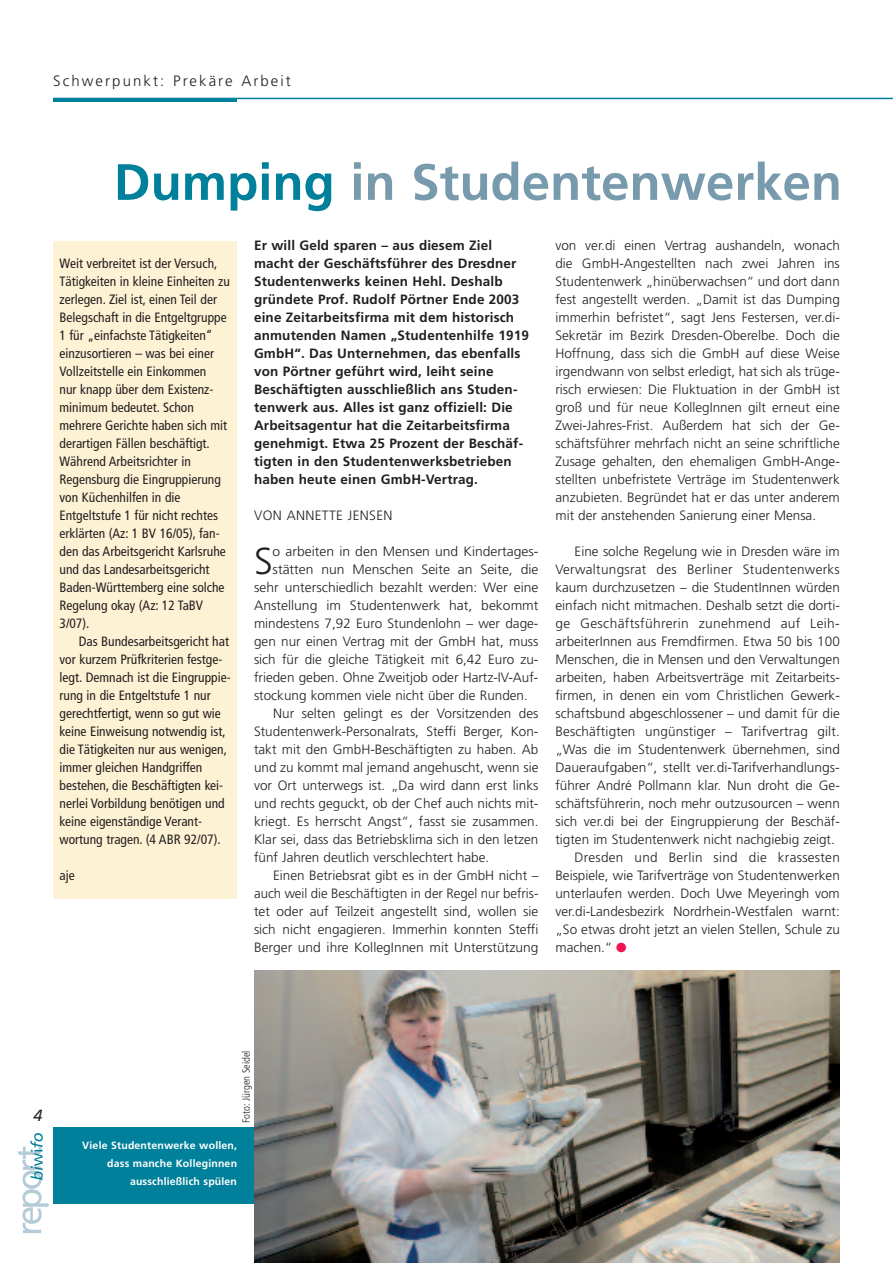
<style>
.page{position:relative;width:893px;height:1263px;background:#fff}
.page>*{position:absolute;margin:0;border:0;box-sizing:border-box;transform-origin:0 0}
.t1{font:700 51px "Frutiger LT";color:#779aac}
.t2{font:300 37.5px "Frutiger LT";color:#231f20}
.t3{font:italic 16.2px "Frutiger LT";color:#231f20}
.t4{font:300 15px "Frutiger LT";letter-spacing:.14em;color:#231f20}
.t5{font:300 13.5px/18px "Frutiger LT";color:#231f20;text-align:justify}
.t6{font:condensed 13.5px/18px "Frutiger LT";color:#231f20}
.t7{font:700 13.5px/18px "Frutiger LT";letter-spacing:.01em;color:#231f20}
.t8{font:300 13.5px "Frutiger LT";letter-spacing:.02em;color:#231f20}
.t9{font:300 13.5px "Frutiger LT";letter-spacing:.03em;color:#231f20}
.t10{font:700 10.5px/18px "Frutiger LT";letter-spacing:.015em;color:#fff;text-align:right}
.t11{font:300 condensed 10.5px "Frutiger LT";color:#231f20}
.s1{color:#00809a}
</style>
<div class="page">
<svg style="left:18px;top:1133px;width:31px;height:100px"></svg>
<hr style="left:53px;top:98px;width:840px;height:1px;background:#00809a">
<hr style="left:53px;top:98px;width:184px;height:4px;background:#00809a">
<div style="left:53px;top:241px;width:184px;height:658px;background:#fef2d5"></div>
<img style="left:254px;top:970px;width:586px;height:293px">
<div style="left:53px;top:1127px;width:201px;height:76px;background:#00809a"></div>
<p class="t4" style="left:53px;top:74px;width:239px">Schwerpunkt: Prekäre Arbeit</p>
<h1 class="t1" style="left:114px;top:162px;width:730px"><span class="s1">Dumping</span> in Studentenwerken</h1>
<p class="t7" style="left:254px;top:238px;width:276px">Er will Geld sparen – aus diesem Ziel macht der Geschäftsführer des Dresdner Studentenwerks keinen Hehl. Deshalb gründete Prof. Rudolf Pörtner Ende 2003 eine Zeitarbeitsfirma mit dem historisch anmutenden Namen „Studentenhilfe 1919<br>GmbH“. Das Unternehmen, das ebenfalls von Pörtner geführt wird, leiht seine Beschäftigten ausschließlich ans Studen&shy;tenwerk aus. Alles ist ganz offiziell: Die Arbeitsagentur hat die Zeitarbeitsfirma genehmigt. Etwa 25 Prozent der Beschäf&shy;tigten in den Studentenwerksbetrieben haben heute einen GmbH-Vertrag.</p>
<p class="t9" style="left:254px;top:510px;width:140px">VON ANNETTE JENSEN</p>
<h2 class="t2" style="left:254px;top:546px;width:20px">S</h2>
<p class="t5" style="left:273px;top:544px;width:267px">o arbeiten in den Mensen und Kindertages-</p>
<p class="t5" style="left:555px;top:238px;width:286px">von ver.di einen Vertrag aushandeln, wonach die GmbH-Angestellten nach zwei Jahren ins Studentenwerk „hinüberwachsen“ und dort dann fest angestellt werden. „Damit ist das Dumping immerhin befristet“, sagt Jens Festersen, ver.di-Sekretär im Bezirk Dresden-Oberelbe. Doch die Hoffnung, dass sich die GmbH auf diese Weise irgendwann von selbst erledigt, hat sich als trüge&shy;risch erwiesen: Die Fluktuation in der GmbH ist groß und für neue KollegInnen gilt erneut eine Zwei-Jahres-Frist. Außerdem hat sich der Ge&shy;schäftsführer mehrfach nicht an seine schriftliche Zusage gehalten, den ehemaligen GmbH-Ange&shy;stellten unbefristete Verträge im Studentenwerk anzubieten. Begründet hat er das unter anderem mit der anstehenden Sanierung einer Mensa.</p>
<p class="t5" style="left:575px;top:544px;width:267px">Eine solche Regelung wie in Dresden wäre im</p>
<p class="t8" style="left:555px;top:564px;width:286px">Verwaltungsrat des Berliner Studentenwerks</p>
<p class="t5" style="left:555px;top:580px;width:286px">kaum durchzusetzen – die StudentInnen würden</p>
<p class="t5" style="left:555px;top:598px;width:286px">einfach nicht mitmachen. Deshalb setzt die dorti-</p>
<p class="t8" style="left:555px;top:618px;width:286px">ge Geschäftsführerin zunehmend auf Leih-</p>
<p class="t5" style="left:555px;top:634px;width:286px">arbeiterInnen aus Fremdfirmen. Etwa 50 bis 100</p>
<p class="t5" style="left:555px;top:652px;width:286px">Menschen, die in Mensen und den Verwaltungen</p>
<p class="t5" style="left:555px;top:670px;width:286px">arbeiten, haben Arbeitsverträge mit Zeitarbeits-</p>
<p class="t5" style="left:555px;top:688px;width:286px">firmen, in denen ein vom Christlichen Gewerk-</p>
<p class="t5" style="left:555px;top:706px;width:286px">schaftsbund abgeschlossener – und damit für die</p>
<p class="t5" style="left:555px;top:724px;width:286px">Beschäftigten ungünstiger – Tarifvertrag gilt.</p>
<p class="t5" style="left:555px;top:742px;width:286px">„Was die im Studentenwerk übernehmen, sind</p>
<p class="t5" style="left:555px;top:760px;width:286px">Daueraufgaben“, stellt ver.di-Tarifverhandlungs-</p>
<p class="t5" style="left:555px;top:778px;width:286px">führer André Pollmann klar. Nun droht die Ge-</p>
<p class="t5" style="left:555px;top:796px;width:286px">schäftsführerin, noch mehr outzusourcen – wenn</p>
<p class="t5" style="left:555px;top:814px;width:286px">sich ver.di bei der Eingruppierung der Beschäf-</p>
<p class="t5" style="left:555px;top:832px;width:281px">tigten im Studentenwerk nicht nachgiebig zeigt.</p>
<p class="t8" style="left:575px;top:852px;width:267px">Dresden und Berlin sind die krassesten</p>
<p class="t5" style="left:555px;top:868px;width:286px">Beispiele, wie Tarifverträge von Studentenwerken</p>
<p class="t5" style="left:555px;top:886px;width:286px">unterlaufen werden. Doch Uwe Meyeringh vom</p>
<p class="t5" style="left:555px;top:904px;width:286px">ver.di-Landesbezirk Nordrhein-Westfalen warnt:</p>
<p class="t5" style="left:555px;top:922px;width:286px">„So etwas droht jetzt an vielen Stellen, Schule zu</p>
<p class="t5" style="left:555px;top:940px;width:59px">machen.“</p>
<p class="t6" style="left:60px;top:256px;width:172px">Weit verbreitet ist der Versuch,<br>Tätigkeiten in kleine Einheiten zu zerlegen. Ziel ist, einen Teil der<br>Belegschaft in die Entgeltgruppe<br>1 für „einfachste Tätigkeiten“ einzusortieren – was bei einer<br>Vollzeitstelle ein Einkommen<br>nur knapp über dem Existenz&shy;minimum bedeutet. Schon mehrere Gerichte haben sich mit derartigen Fällen beschäftigt.<br>Während Arbeitsrichter in<br>Regensburg die Eingruppierung von Küchenhilfen in die<br>Entgeltstufe 1 für nicht rechtes erklärten (Az: 1 BV 16/05), fan&shy;den das Arbeitsgericht Karlsruhe und das Landesarbeitsgericht<br>Baden-Württemberg eine solche<br>Regelung okay (Az: 12 TaBV<br>3/07).</p>
<p class="t6" style="left:60px;top:634px;width:173px;text-indent:19px">Das Bundesarbeitsgericht hat vor kurzem Prüfkriterien festge&shy;legt. Demnach ist die Eingruppie&shy;rung in die Entgeltstufe 1 nur gerechtfertigt, wenn so gut wie keine Einweisung notwendig ist, die Tätigkeiten nur aus wenigen, immer gleichen Handgriffen bestehen, die Beschäftigten kei&shy;nerlei Vorbildung benötigen und keine eigenständige Verant&shy;wortung tragen. (4 ABR 92/07).</p>
<p class="t6" style="left:60px;top:868px;width:17px">aje</p>
<p class="t5" style="left:273px;top:562px;width:267px">stätten nun Menschen Seite an Seite, die</p>
<p class="t5" style="left:254px;top:580px;width:286px">sehr unterschiedlich bezahlt werden: Wer eine</p>
<p class="t5" style="left:254px;top:598px;width:286px">Anstellung im Studentenwerk hat, bekommt</p>
<p class="t5" style="left:254px;top:616px;width:286px">mindestens 7,92 Euro Stundenlohn – wer dage-</p>
<p class="t5" style="left:254px;top:634px;width:286px">gen nur einen Vertrag mit der GmbH hat, muss</p>
<p class="t5" style="left:254px;top:652px;width:286px">sich für die gleiche Tätigkeit mit 6,42 Euro zu-</p>
<p class="t5" style="left:254px;top:670px;width:286px">frieden geben. Ohne Zweitjob oder Hartz-IV-Auf-</p>
<p class="t5" style="left:254px;top:688px;width:275px">stockung kommen viele nicht über die Runden.</p>
<p class="t5" style="left:273px;top:706px;width:267px">Nur selten gelingt es der Vorsitzenden des</p>
<p class="t5" style="left:254px;top:724px;width:286px">Studentenwerk-Personalrats, Steffi Berger, Kon-</p>
<p class="t5" style="left:254px;top:742px;width:286px">takt mit den GmbH-Beschäftigten zu haben. Ab</p>
<p class="t5" style="left:254px;top:760px;width:286px">und zu kommt mal jemand angehuscht, wenn sie</p>
<p class="t5" style="left:254px;top:778px;width:286px">vor Ort unterwegs ist. „Da wird dann erst links</p>
<p class="t5" style="left:254px;top:796px;width:286px">und rechts geguckt, ob der Chef auch nichts mit-</p>
<p class="t5" style="left:254px;top:814px;width:286px">kriegt. Es herrscht Angst“, fasst sie zusammen.</p>
<p class="t5" style="left:254px;top:832px;width:286px">Klar sei, dass das Betriebsklima sich in den letzen</p>
<p class="t5" style="left:254px;top:850px;width:237px">fünf Jahren deutlich verschlechtert habe.</p>
<p class="t5" style="left:273px;top:868px;width:267px">Einen Betriebsrat gibt es in der GmbH nicht –</p>
<p class="t5" style="left:254px;top:886px;width:286px">auch weil die Beschäftigten in der Regel nur befris-</p>
<p class="t5" style="left:254px;top:904px;width:286px">tet oder auf Teilzeit angestellt sind, wollen sie</p>
<p class="t5" style="left:254px;top:922px;width:286px">sich nicht engagieren. Immerhin konnten Steffi</p>
<p class="t5" style="left:254px;top:940px;width:286px">Berger und ihre KollegInnen mit Unterstützung</p>
<p class="t3" style="left:34px;top:1109px;width:10px">4</p>
<p class="t11" style="left:242px;top:1123px;width:73px;rotate:-90deg">Foto: Jürgen Seidel</p>
<p class="t10" style="left:82px;top:1137px;width:156px">Viele Studentenwerke wollen, dass manche Kolleginnen ausschließlich spülen</p>
</div>
